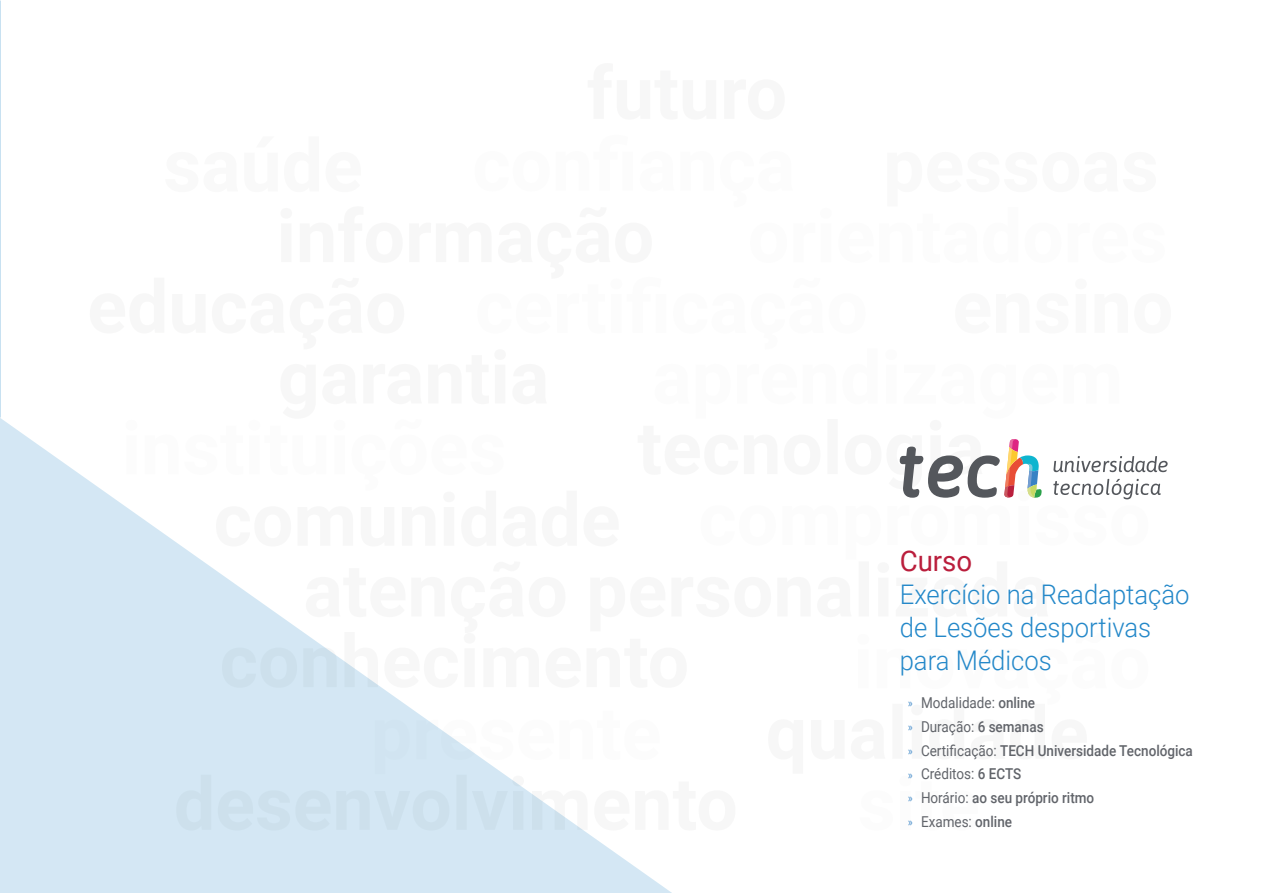
<style>
.page{position:relative;width:1263px;height:893px;background:#fff}
.page>*{position:absolute;margin:0;border:0;box-sizing:border-box;transform-origin:0 0}
.t1{font:28.5px "Roboto";color:#ba1e3c}
.t2{font:300 27px/33px "Roboto";color:#2488c9;scale:.95 1}
.t3{font:500 15px/23.7px "Roboto";color:#61646a;scale:.9 1}
.s1{font-family:"Myriad Pro";font-weight:400;font-size:12px;color:#3783c5}
.s2{font-weight:400}
</style>
<div class="page">
<svg style="left:0;top:418px;width:672px;height:475px;fill:#d4e7f4"></svg>
<svg style="left:90px;top:418px;width:1078px;height:142px"></svg>
<h1 class="t1" style="left:900px;top:541px;width:74px">Curso</h1>
<h2 class="t2" style="left:900px;top:577px;width:307px">Exercício na Readaptação de Lesões desportivas para Médicos</h2>
<p class="t3" style="left:908px;top:690px;width:318px"><span class="s1">»</span> <span class="s2">Modalidade:</span> online<br><span class="s1">»</span> <span class="s2">Duração:</span> 6 semanas<br><span class="s1">»</span> <span class="s2">Certificação:</span> TECH Universidade Tecnológica <span class="s1">»</span> <span class="s2">Créditos:</span> 6 ECTS<br><span class="s1">»</span> <span class="s2">Horário:</span> ao seu próprio ritmo<br><span class="s1">»</span> <span class="s2">Exames:</span> online</p>
</div>
